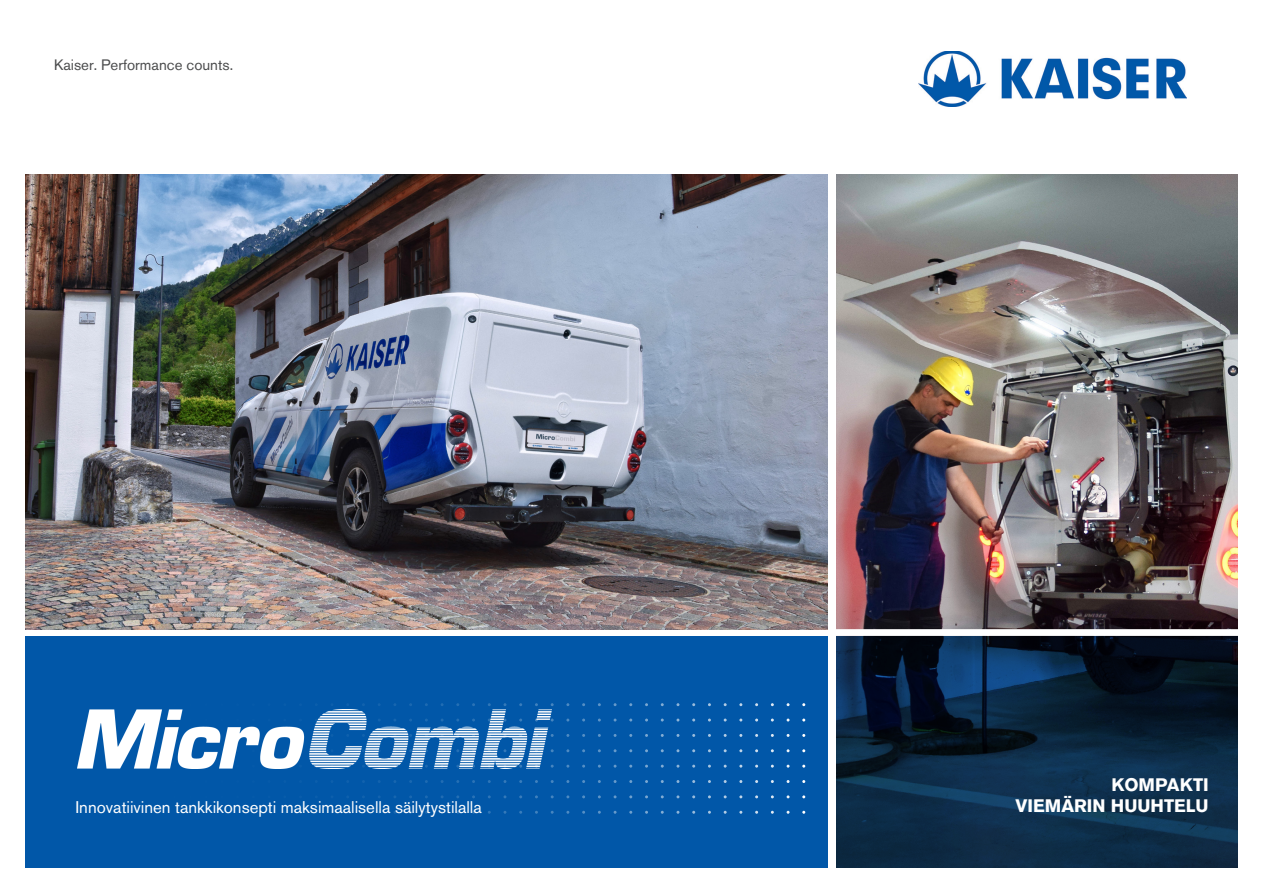
<style>
.page{position:relative;width:1263px;height:893px;background:#fff}
.page>*{position:absolute;margin:0;border:0;box-sizing:border-box;transform-origin:0 0}
.t1{font:700 18px "Akzidenz Grotesk BQ";color:#fff}
.t2{font:500 16.8px "Akzidenz Grotesk BQ";color:#fff}
.t3{font:500 15px "Akzidenz Grotesk BQ";color:#4b4c4d}
</style>
<div class="page">
<img style="left:836px;top:174px;width:401px;height:455px">
<img style="left:26px;top:174px;width:802px;height:455px">
<div style="left:26px;top:636px;width:802px;height:231px;background:#0157a8"></div>
<svg style="left:425px;top:703px;width:380px;height:3px"></svg>
<img style="left:918px;top:51px;width:268px;height:56px">
<svg style="left:836px;top:636px;width:401px;height:231px;background:#0a253e"></svg>
<img style="left:78px;top:709px;width:474px;height:60px">
<p class="t3" style="left:54px;top:56px;width:181px">Kaiser. Performance counts.</p>
<p class="t2" style="left:75px;top:798px;width:408px">Innovatiivinen tankkikonsepti maksimaalisella säilytystilalla</p>
<p class="t1" style="left:1112px;top:774px;width:99px">KOMPAKTI</p>
<p class="t1" style="left:1015px;top:796px;width:195px">VIEMÄRIN HUUHTELU</p>
</div>
